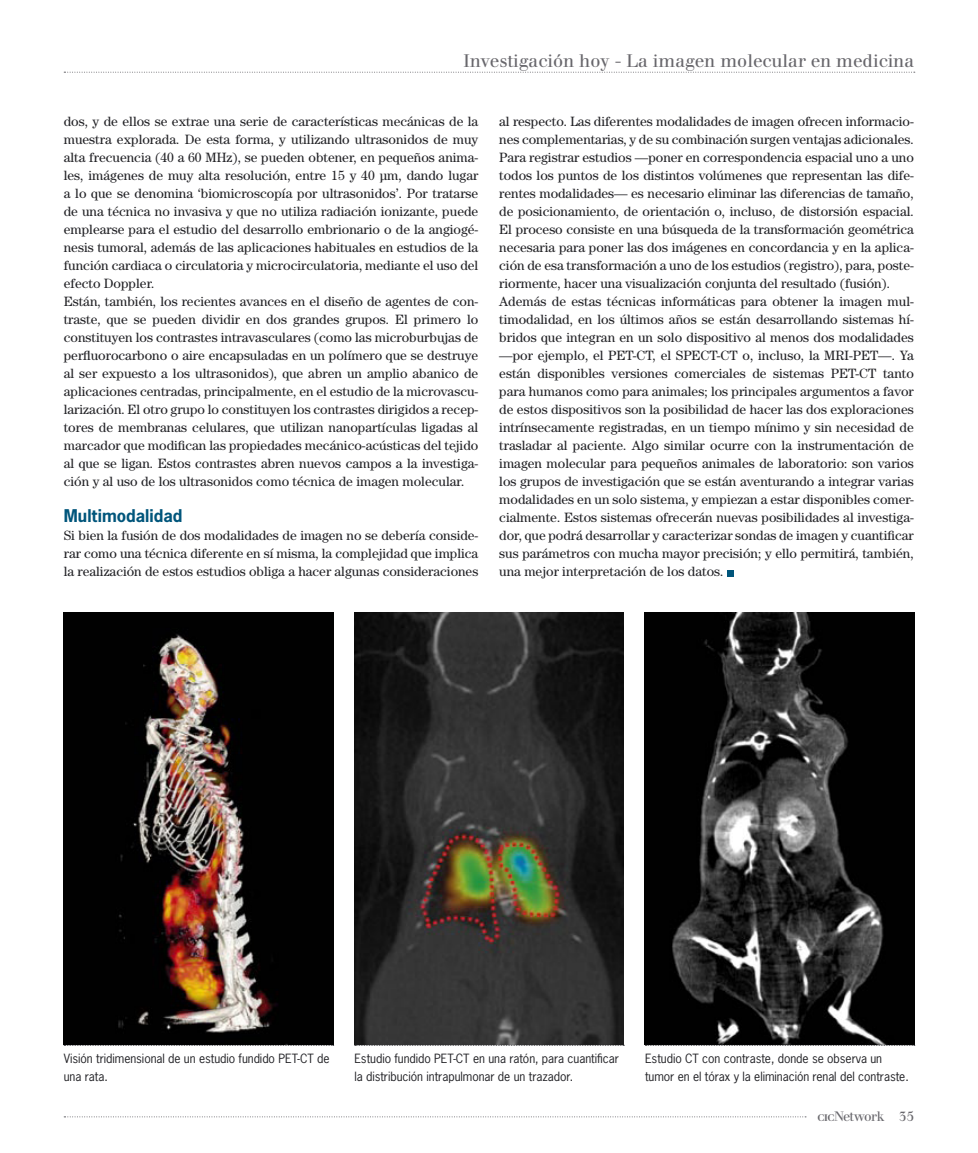
<style>
.page{position:relative;width:978px;height:1153px;background:#fff}
.page>*{position:absolute;margin:0;border:0;box-sizing:border-box;transform-origin:0 0}
.z_Cabecerapeq{font:18px "Walbaum";color:#68676c}
.LLamadas{font:700 16.5px "News Gothic Std";letter-spacing:.005em;color:#00557b}
._010_Texto{font:13.5px/18px "Century Std";color:#212125;text-align:justify}
.t1{font:13.5px "Walbaum";letter-spacing:-.04em;color:#68676c}
.piéfoto{font:12px/18px "News Gothic Std";letter-spacing:-.005em;color:#212125}
.s1{font-weight:500;font-size:9.45px}
</style>
<div class="page">
<svg style="left:64px;top:1116px;width:742px;height:1px"></svg>
<svg style="left:64px;top:72px;width:851px;height:1px"></svg>
<svg style="left:64px;top:1044px;width:270px;height:1px"></svg>
<img style="left:354px;top:612px;width:270px;height:432px">
<img style="left:645px;top:612px;width:269px;height:432px">
<img style="left:64px;top:612px;width:269px;height:432px">
<svg style="left:355px;top:1044px;width:269px;height:1px"></svg>
<svg style="left:645px;top:1044px;width:270px;height:1px"></svg>
<svg style="left:727px;top:570px;width:6px;height:6px"></svg>
<p class="z_Cabecerapeq" style="left:463px;top:50px;width:452px">Investigación hoy - La imagen molecular en medicina</p>
<p class="_010_Texto" style="left:64px;top:112px;width:416px">dos, y de ellos se extrae una serie de características mecánicas de la muestra explorada. De esta forma, y utilizando ultrasonidos de muy alta frecuencia (40 a 60 MHz), se pueden obtener, en pequeños anima&shy;les, imágenes de muy alta resolución, entre 15 y 40 μm, dando lugar a lo que se denomina ‘biomicroscopía por ultrasonidos’. Por tratarse de una técnica no invasiva y que no utiliza radiación ionizante, puede emplearse para el estudio del desarrollo embrionario o de la angiogé&shy;nesis tumoral, además de las aplicaciones habituales en estudios de la función cardiaca o circulatoria y microcirculatoria, mediante el uso del efecto Doppler.</p>
<p class="_010_Texto" style="left:64px;top:292px;width:416px">Están, también, los recientes avances en el diseño de agentes de con&shy;traste, que se pueden dividir en dos grandes grupos. El primero lo constituyen los contrastes intravasculares (como las microburbujas de perfluorocarbono o aire encapsuladas en un polímero que se destruye al ser expuesto a los ultrasonidos), que abren un amplio abanico de aplicaciones centradas, principalmente, en el estudio de la microvascu&shy;larización. El otro grupo lo constituyen los contrastes dirigidos a recep&shy;tores de membranas celulares, que utilizan nanopartículas ligadas al marcador que modifican las propiedades mecánico-acústicas del tejido al que se ligan. Estos contrastes abren nuevos campos a la investiga&shy;ción y al uso de los ultrasonidos como técnica de imagen molecular.</p>
<p class="LLamadas" style="left:64px;top:505px;width:120px">Multimodalidad</p>
<p class="_010_Texto" style="left:64px;top:526px;width:416px">Si bien la fusión de dos modalidades de imagen no se debería conside&shy;rar como una técnica diferente en sí misma, la complejidad que implica la realización de estos estudios obliga a hacer algunas consideraciones</p>
<p class="_010_Texto" style="left:499px;top:112px;width:416px">al respecto. Las diferentes modalidades de imagen ofrecen informacio&shy;nes complementarias, y de su combinación surgen ventajas adicionales.<br>Para registrar estudios —poner en correspondencia espacial uno a uno todos los puntos de los distintos volúmenes que representan las dife&shy;rentes modalidades— es necesario eliminar las diferencias de tamaño, de posicionamiento, de orientación o, incluso, de distorsión espacial.<br>El proceso consiste en una búsqueda de la transformación geométrica necesaria para poner las dos imágenes en concordancia y en la aplica&shy;ción de esa transformación a uno de los estudios (registro), para, poste&shy;riormente, hacer una visualización conjunta del resultado (fusión).</p>
<p class="_010_Texto" style="left:499px;top:292px;width:416px">Además de estas técnicas informáticas para obtener la imagen mul&shy;timodalidad, en los últimos años se están desarrollando sistemas hí&shy;bridos que integran en un solo dispositivo al menos dos modalidades —por ejemplo, el PET-CT, el SPECT-CT o, incluso, la MRI-PET—. Ya están disponibles versiones comerciales de sistemas PET-CT tanto para humanos como para animales; los principales argumentos a favor de estos dispositivos son la posibilidad de hacer las dos exploraciones intrínsecamente registradas, en un tiempo mínimo y sin necesidad de trasladar al paciente. Algo similar ocurre con la instrumentación de imagen molecular para pequeños animales de laboratorio: son varios los grupos de investigación que se están aventurando a integrar varias modalidades en un solo sistema, y empiezan a estar disponibles comer&shy;cialmente. Estos sistemas ofrecerán nuevas posibilidades al investiga&shy;dor, que podrá desarrollar y caracterizar sondas de imagen y cuantificar sus parámetros con mucha mayor precisión; y ello permitirá, también, una mejor interpretación de los datos.</p>
<p class="piéfoto" style="left:64px;top:1048px;width:267px">Visión tridimensional de un estudio fundido PET-CT de una rata.</p>
<p class="piéfoto" style="left:354px;top:1048px;width:266px">Estudio fundido PET-CT en una ratón, para cuantificar la distribución intrapulmonar de un trazador.</p>
<p class="piéfoto" style="left:645px;top:1048px;width:265px">Estudio CT con contraste, donde se observa un tumor en el tórax y la eliminación renal del contraste.</p>
<p class="t1" style="left:817px;top:1108px;width:98px"><span class="s1">CIC</span>Network 35</p>
</div>
